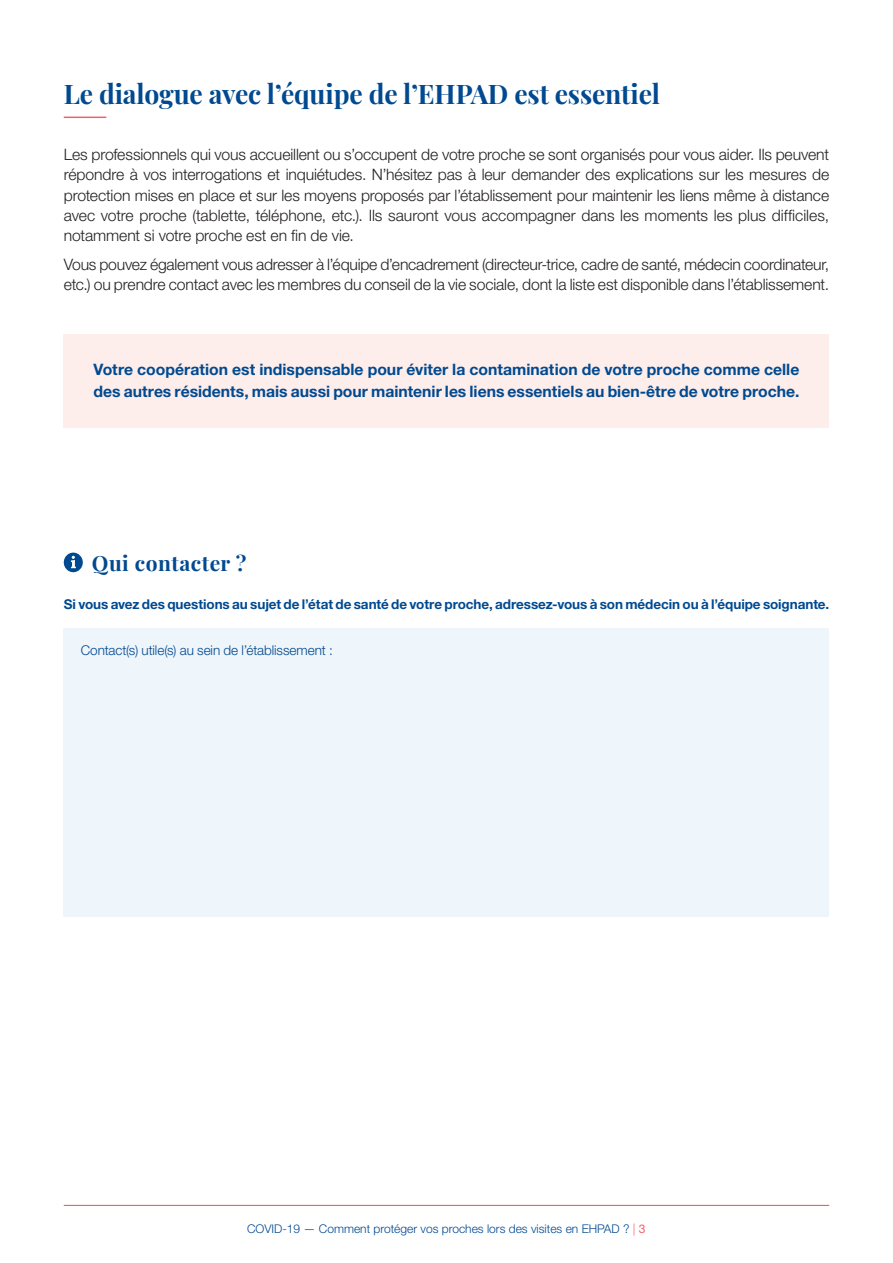
<style>
.page{position:relative;width:893px;height:1263px;background:#fff}
.page>*{position:absolute;margin:0;border:0;box-sizing:border-box;transform-origin:0 0}
.Titre_1_bleu_bold{font:700 27px "Playfair Display";letter-spacing:-.005em;color:#014990}
.Titre_2{font:700 21px "Playfair Display";letter-spacing:.025em;color:#014990}
.Texte_courant{font:300 15.75px/20.2px "Helvetica Neue LT Std";letter-spacing:-.01em;color:#231f20;text-align:justify}
.Texte_courant-2{font:700 15.75px/22.5px "Helvetica Neue LT Std";color:#014990}
.Texte_courant-3{font:700 13.5px "Helvetica Neue LT Std";letter-spacing:-.005em;color:#014990}
.Texte_courant-4{font:300 13.5px "Helvetica Neue LT Std";letter-spacing:-.005em;color:#014990}
.t1{font:300 12px "Helvetica Neue LT Std";color:#014990}
.s1{color:#f0616a}
.s2{font-weight:400;color:#f0616a}
</style>
<div class="page">
<hr style="left:64px;top:1205px;width:765px;height:1px;background:#f0606a">
<hr style="left:64px;top:117px;width:42px;height:1px;background:#f0606a">
<div style="left:64px;top:334px;width:765px;height:93px;background:#fdedeb"></div>
<svg style="left:64px;top:553px;width:19px;height:19px"></svg>
<div style="left:64px;top:628px;width:765px;height:288px;background:#eef5fb"></div>
<p class="Titre_1_bleu_bold" style="left:64px;top:73px;width:598px">Le dialogue avec l’équipe de l’EHPAD est essentiel</p>
<p class="Texte_courant" style="left:64px;top:144px;width:767px">Les professionnels qui vous accueillent ou s’occupent de votre proche se sont organisés pour vous aider. Ils peuvent répondre à vos interrogations et inquiétudes. N’hésitez pas à leur demander des explications sur les mesures de protection mises en place et sur les moyens proposés par l’établissement pour maintenir les liens même à distance avec votre proche (tablette, téléphone, etc.). Ils sauront vous accompagner dans les moments les plus difficiles, notamment si votre proche est en fin de vie.</p>
<p class="Texte_courant" style="left:64px;top:254px;width:767px">Vous pouvez également vous adresser à l’équipe d’encadrement (directeur-trice, cadre de santé, médecin coordinateur, etc.) ou prendre contact avec les membres du conseil de la vie sociale, dont la liste est disponible dans l’établissement.</p>
<p class="Texte_courant-2" style="left:94px;top:358px;width:707px">Votre coopération est indispensable pour éviter la contamination de votre proche comme celle des autres résidents, mais aussi pour maintenir les liens essentiels au bien-être de votre proche.</p>
<p class="Titre_2" style="left:92px;top:547px;width:156px">Qui contacter ?</p>
<p class="Texte_courant-3" style="left:64px;top:596px;width:767px">Si vous avez des questions au sujet de l’état de santé de votre proche, adressez-vous à son médecin ou à l’équipe soignante.</p>
<p class="Texte_courant-4" style="left:81px;top:642px;width:254px">Contact(s) utile(s) au sein de l’établissement :</p>
<p class="t1" style="left:247px;top:1221px;width:400px">COVID-19 — Comment protéger vos proches lors des visites en EHPAD ? <span class="s1">|</span> <span class="s2">3</span></p>
</div>
